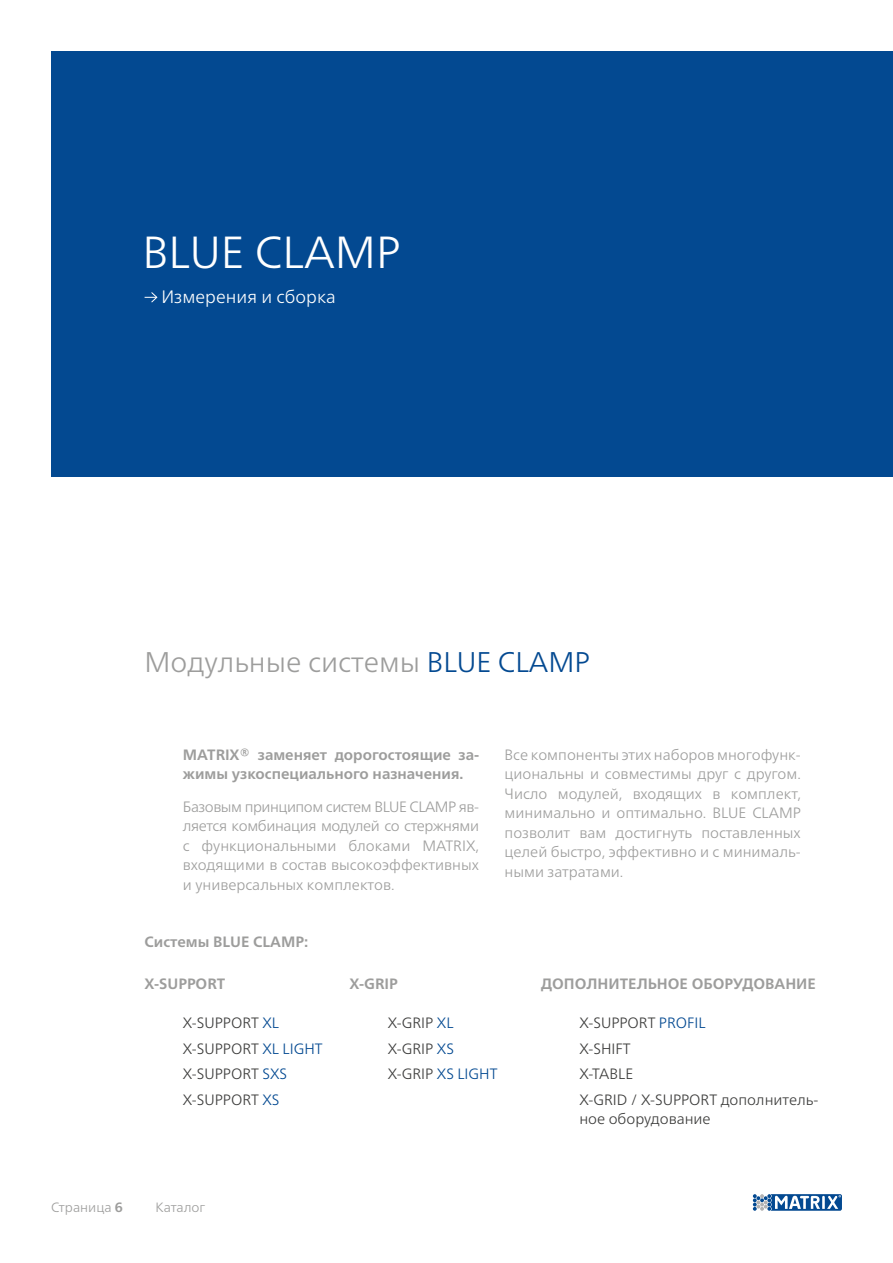
<style>
.page{position:relative;width:893px;height:1263px;background:#fff}
.page>*{position:absolute;margin:0;border:0;box-sizing:border-box;transform-origin:0 0}
.t1{font:300 45px "Frutiger Neue LTCYR";color:#fff}
.t2{font:300 28.5px "Frutiger Neue LTCYR";color:#9d9d9c}
.t3{font:300 18px "Frutiger Neue LTCYR";letter-spacing:.005em;color:#fff}
.t4{font:300 15px/19.5px "Frutiger Neue LTCYR";color:#9d9d9c;text-align:justify}
.t5{font:300 15px/19.5px "Frutiger Neue LTCYR";color:#3c3c3b}
.t6{font:700 15px/19.5px "Frutiger Neue LTCYR";color:#9d9d9c}
.t7{font:300 15px "Frutiger Neue LTCYR";color:#034991}
.t8{font:300 13.5px "Frutiger Neue LTCYR";color:#9d9d9c}
.s1{color:#034991}
.s2{font-size:22.5px}
.s3{color:#3c3c3b}
.s4{font-weight:700}
</style>
<div class="page">
<div style="left:51px;top:51px;width:842px;height:425px;background:#034991"></div>
<svg style="left:753px;top:1194px;width:89px;height:17px"></svg>
<svg style="left:145px;top:292px;width:13px;height:11px"></svg>
<h1 class="t1" style="left:142px;top:225px;width:259px">BLUE CLAMP</h1>
<p class="t3" style="left:161px;top:286px;width:176px">Измерения и сборка</p>
<h2 class="t2" style="left:145px;top:645px;width:447px">Модульные системы <span class="s1">BLUE CLAMP</span></h2>
<p class="t6" style="left:183px;top:745px;width:298px">MATRIX<span class="s2">®</span> заменяет дорогостоящие за&shy;жимы узкоспециального назначения.</p>
<p class="t4" style="left:183px;top:796px;width:298px">Базовым принципом систем BLUE CLAMP яв&shy;ляется комбинация модулей со стержнями с функциональными блоками MATRIX, входящими в состав высокоэффективных и универсальных комплектов.</p>
<p class="t6" style="left:145px;top:932px;width:165px">Системы BLUE CLAMP:</p>
<p class="t4" style="left:505px;top:745px;width:298px">Все компоненты этих наборов многофунк&shy;циональны и совместимы друг с другом.<br>Число модулей, входящих в комплект, минимально и оптимально. BLUE CLAMP позволит вам достигнуть поставленных целей быстро, эффективно и с минималь&shy;ными затратами.</p>
<p class="t6" style="left:145px;top:974px;width:82px">X-SUPPORT</p>
<p class="t6" style="left:350px;top:974px;width:50px">X-GRIP</p>
<p class="t6" style="left:541px;top:974px;width:276px">ДОПОЛНИТЕЛЬНОЕ ОБОРУДОВАНИЕ</p>
<p class="t5" style="left:183px;top:1013px;width:98px">X-SUPPORT <span class="s1">XL</span></p>
<p class="t5" style="left:388px;top:1013px;width:67px">X-GRIP <span class="s1">XL</span></p>
<p class="t5" style="left:579px;top:1013px;width:128px">X-SUPPORT <span class="s1">PROFIL</span></p>
<p class="t5" style="left:183px;top:1038px;width:141px">X-SUPPORT <span class="s1">XL LIGHT</span></p>
<p class="t5" style="left:388px;top:1038px;width:68px">X-GRIP <span class="s1">XS</span></p>
<p class="t5" style="left:579px;top:1038px;width:53px">X-SHIFT</p>
<p class="t5" style="left:183px;top:1064px;width:106px">X-SUPPORT <span class="s1">SXS</span></p>
<p class="t7" style="left:388px;top:1065px;width:111px"><span class="s3">X-GRIP</span> XS LIGHT</p>
<p class="t5" style="left:579px;top:1064px;width:55px">X-TABLE</p>
<p class="t5" style="left:183px;top:1089px;width:98px">X-SUPPORT <span class="s1">XS</span></p>
<p class="t5" style="left:579px;top:1089px;width:241px">X-GRID / X-SUPPORT дополнитель&shy;ное оборудование</p>
<p class="t8" style="left:51px;top:1199px;width:73px">Страница <span class="s4">6</span></p>
<p class="t8" style="left:155px;top:1199px;width:51px">Каталог</p>
</div>
